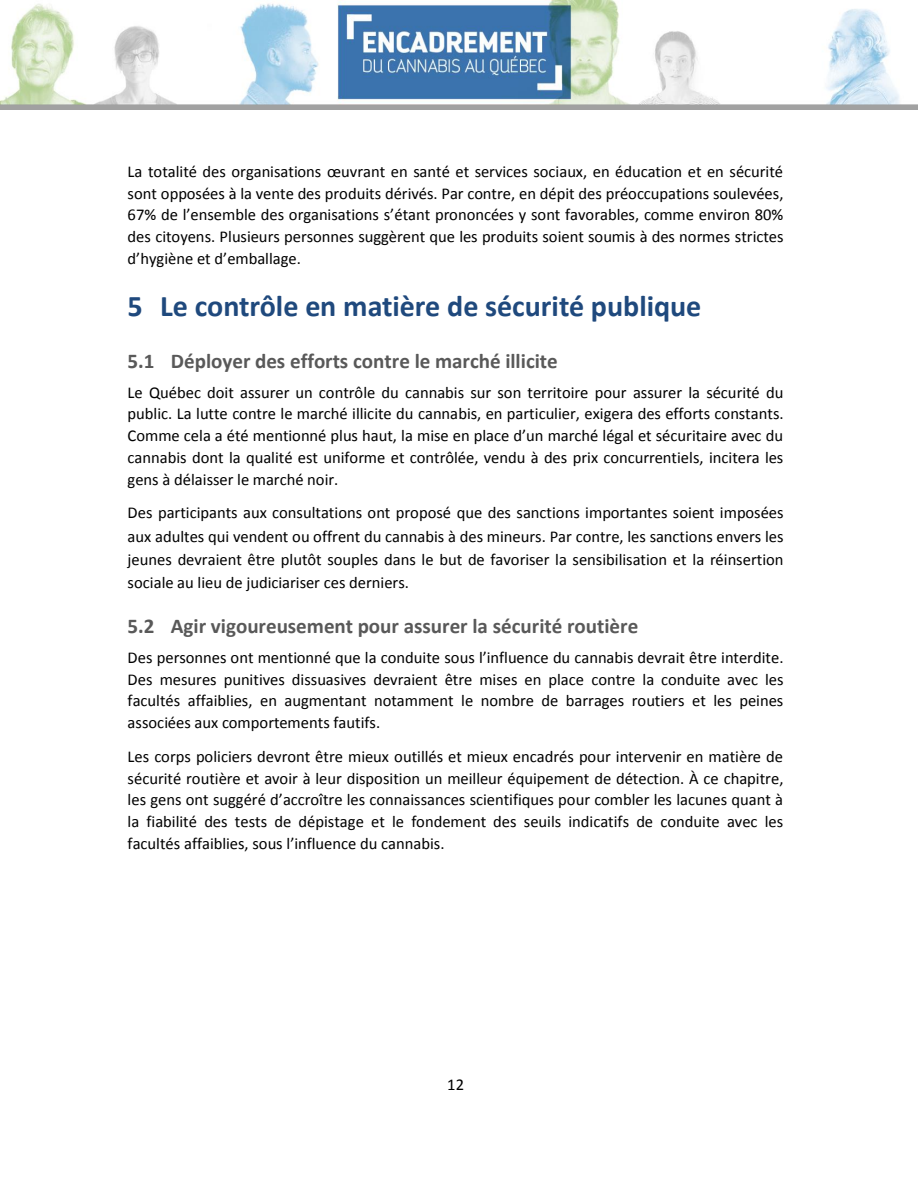
<style>
.page{position:relative;width:918px;height:1188px;background:#fff}
.page>*{position:absolute;margin:0;border:0;box-sizing:border-box;transform-origin:0 0}
.t1{font:700 30px "Calibri";color:#1f497d}
.t2{font:700 21px "Calibri";color:#595959}
.t3{font:16.5px/21.8px "Calibri";color:#000;text-align:justify}
</style>
<div class="page">
<img style="left:0;top:0;width:917px;height:109px">
<p class="t3" style="left:128px;top:162px;width:657px">La totalité des organisations œuvrant en santé et services sociaux, en éducation et en sécurité sont opposées à la vente des produits dérivés. Par contre, en dépit des préoccupations soulevées, 67% de l’ensemble des organisations s’étant prononcées y sont favorables, comme environ 80% des citoyens. Plusieurs personnes suggèrent que les produits soient soumis à des normes strictes d’hygiène et d’emballage.</p>
<h1 class="t1" style="left:128px;top:294px;width:575px">5 Le contrôle en matière de sécurité publique</h1>
<h2 class="t2" style="left:128px;top:352px;width:432px">5.1 Déployer des efforts contre le marché illicite</h2>
<p class="t3" style="left:128px;top:383px;width:657px">Le Québec doit assurer un contrôle du cannabis sur son territoire pour assurer la sécurité du public. La lutte contre le marché illicite du cannabis, en particulier, exigera des efforts constants.<br>Comme cela a été mentionné plus haut, la mise en place d’un marché légal et sécuritaire avec du cannabis dont la qualité est uniforme et contrôlée, vendu à des prix concurrentiels, incitera les gens à délaisser le marché noir.</p>
<p class="t3" style="left:128px;top:503px;width:657px;line-height:23.2px">Des participants aux consultations ont proposé que des sanctions importantes soient imposées aux adultes qui vendent ou offrent du cannabis à des mineurs. Par contre, les sanctions envers les jeunes devraient être plutôt souples dans le but de favoriser la sensibilisation et la réinsertion sociale au lieu de judiciariser ces derniers.</p>
<h2 class="t2" style="left:128px;top:618px;width:512px">5.2 Agir vigoureusement pour assurer la sécurité routière</h2>
<p class="t3" style="left:128px;top:648px;width:657px">Des personnes ont mentionné que la conduite sous l’influence du cannabis devrait être interdite.<br>Des mesures punitives dissuasives devraient être mises en place contre la conduite avec les facultés affaiblies, en augmentant notamment le nombre de barrages routiers et les peines associées aux comportements fautifs.</p>
<p class="t3" style="left:128px;top:747px;width:657px">Les corps policiers devront être mieux outillés et mieux encadrés pour intervenir en matière de sécurité routière et avoir à leur disposition un meilleur équipement de détection. À ce chapitre, les gens ont suggéré d’accroître les connaissances scientifiques pour combler les lacunes quant à la fiabilité des tests de dépistage et le fondement des seuils indicatifs de conduite avec les facultés affaiblies, sous l’influence du cannabis.</p>
<p class="t3" style="left:447px;top:1075px;width:18px">12</p>
</div>
